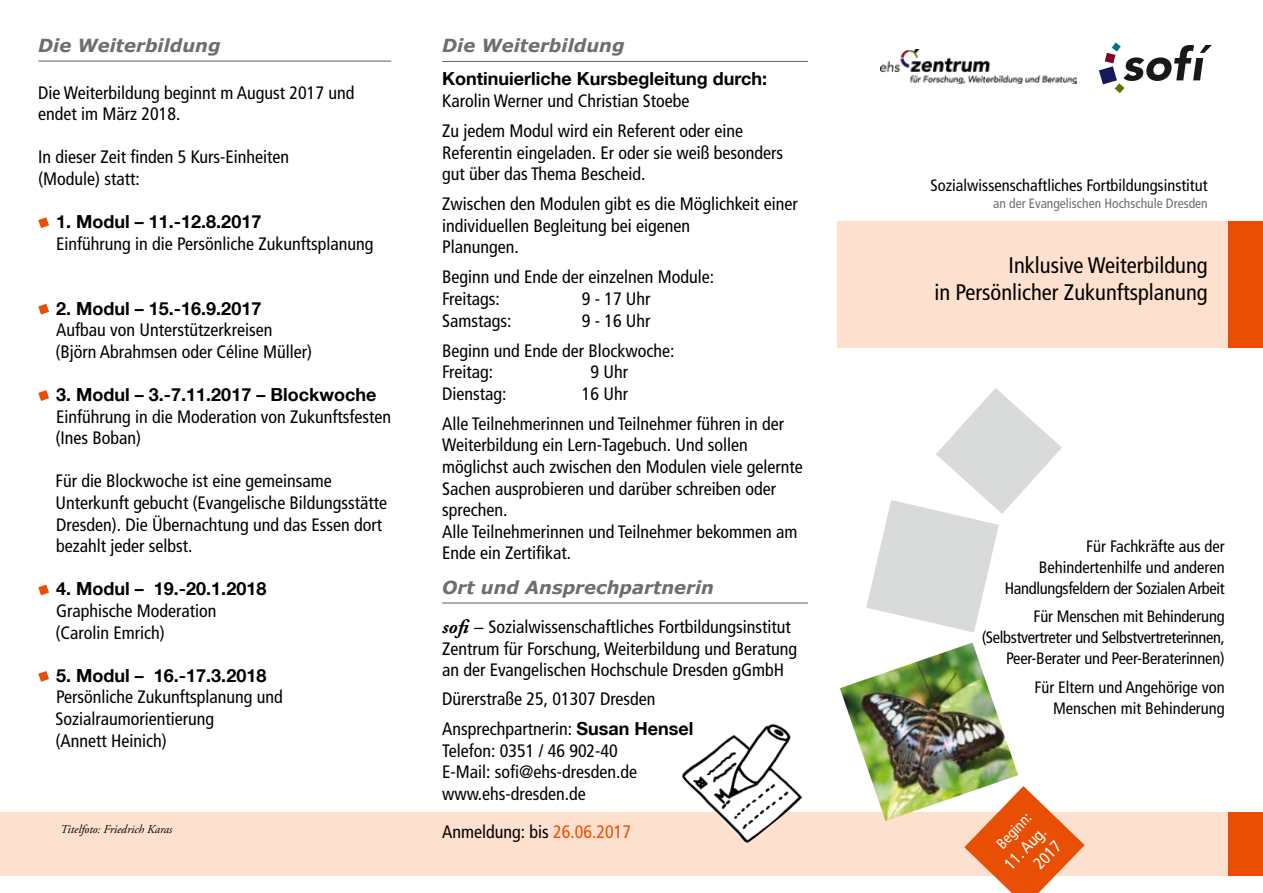
<style>
.page{position:relative;width:1263px;height:893px;background:#fff}
.page>*{position:absolute;margin:0;border:0;box-sizing:border-box;transform-origin:0 0}
.t1{font:condensed 22.5px/27px "Frutiger LT";color:#000;text-align:right}
.t2{font:condensed 18px/21.6px "Frutiger LT";color:#000}
.t3{font:700 18px "Helvetica Neue LT";color:#000}
.t4{font:italic 700 18px "Verdana";color:#6e6e6e}
.t5{font:condensed 16.5px/21px "Frutiger LT";color:#000;text-align:right}
.t6{font:condensed 16.5px/20.7px "Frutiger LT";color:#fff;text-align:right}
.t7{font:condensed 15px "Frutiger LT";color:#fff}
.t8{font:condensed 13.5px "Frutiger LT";color:#6e6e6e}
.t9{font:italic 12px "Adobe Garamond Pro";color:#000}
.s1{font-family:"Adobe Garamond Pro";font-weight:700;font-style:italic;font-stretch:normal;font-size:19.5px}
.s2{font-family:"Helvetica Neue LT";font-weight:700;font-stretch:normal}
.s3{color:#e94f04}
</style>
<div class="page">
<div style="left:838px;top:221px;width:425px;height:127px;background:#fde0cd"></div>
<div style="left:0;top:812px;width:1263px;height:64px;background:#fde0cd"></div>
<svg style="left:1099px;top:43px;width:113px;height:50px"></svg>
<hr style="left:442px;top:61px;width:366px;height:1px;background:#6e6e6e">
<hr style="left:442px;top:602px;width:366px;height:2px;background:#6e6e6e">
<img style="left:840px;top:642px;width:178px;height:179px">
<svg style="left:866px;top:388px;width:196px;height:245px"></svg>
<svg style="left:964px;top:786px;width:120px;height:107px"></svg>
<div style="left:1229px;top:221px;width:34px;height:127px;background:#e94f04"></div>
<hr style="left:38px;top:61px;width:353px;height:1px;background:#6e6e6e">
<svg style="left:38px;top:217px;width:11px;height:11px"></svg>
<svg style="left:38px;top:304px;width:11px;height:11px"></svg>
<svg style="left:38px;top:390px;width:11px;height:11px"></svg>
<svg style="left:38px;top:585px;width:11px;height:10px"></svg>
<svg style="left:38px;top:671px;width:11px;height:11px"></svg>
<img style="left:881px;top:50px;width:195px;height:34px">
<img style="left:682px;top:724px;width:121px;height:119px">
<div style="left:1229px;top:812px;width:34px;height:64px;background:#e94f04"></div>
<p class="t4" style="left:38px;top:33px;width:184px">Die Weiterbildung</p>
<p class="t2" style="left:38px;top:82px;width:318px">Die Weiterbildung beginnt m August 2017 und endet im März 2018.</p>
<p class="t2" style="left:38px;top:146px;width:252px">In dieser Zeit finden 5 Kurs-Einheiten (Module) statt:</p>
<p class="t3" style="left:56px;top:211px;width:207px">1. Modul – 11.-12.8.2017</p>
<p class="t2" style="left:56px;top:233px;width:319px">Einführung in die Persönliche Zukunftsplanung</p>
<p class="t3" style="left:56px;top:297px;width:207px">2. Modul – 15.-16.9.2017</p>
<p class="t2" style="left:55px;top:319px;width:258px">Aufbau von Unterstützerkreisen (Björn Abrahmsen oder Céline Müller)</p>
<p class="t3" style="left:56px;top:383px;width:322px">3. Modul – 3.-7.11.2017 – Blockwoche</p>
<p class="t2" style="left:55px;top:406px;width:337px">Einführung in die Moderation von Zukunftsfesten (Ines Boban)</p>
<p class="t2" style="left:55px;top:470px;width:333px">Für die Blockwoche ist eine gemeinsame Unterkunft gebucht (Evangelische Bildungsstätte Dresden). Die Übernachtung und das Essen dort bezahlt jeder selbst.</p>
<p class="t3" style="left:56px;top:578px;width:212px">4. Modul – 19.-20.1.2018</p>
<p class="t2" style="left:55px;top:600px;width:163px">Graphische Moderation (Carolin Emrich)</p>
<p class="t3" style="left:56px;top:664px;width:212px">5. Modul – 16.-17.3.2018</p>
<p class="t2" style="left:55px;top:686px;width:229px">Persönliche Zukunftsplanung und<br>Sozialraumorientierung<br>(Annett Heinich)</p>
<p class="t9" style="left:60px;top:822px;width:113px">Titelfoto: Friedrich Karas</p>
<p class="t4" style="left:442px;top:33px;width:184px">Die Weiterbildung</p>
<p class="t3" style="left:442px;top:68px;width:326px">Kontinuierliche Kursbegleitung durch:</p>
<p class="t2" style="left:442px;top:86px;width:302px;line-height:30px">Karolin Werner und Christian Stoebe<br>Zu jedem Modul wird ein Referent oder eine</p>
<p class="t2" style="left:442px;top:142px;width:342px">Referentin eingeladen. Er oder sie weiß besonders gut über das Thema Bescheid.</p>
<p class="t2" style="left:442px;top:193px;width:357px">Zwischen den Modulen gibt es die Möglichkeit einer individuellen Begleitung bei eigenen<br>Planungen.</p>
<p class="t2" style="left:442px;top:267px;width:273px">Beginn und Ende der einzelnen Module:<br>Freitags:</p>
<p class="t2" style="left:582px;top:288px;width:70px">9 - 17 Uhr</p>
<p class="t2" style="left:442px;top:306px;width:234px;line-height:30px;text-indent:140px">9 - 16 Uhr<br>Beginn und Ende der Blockwoche:</p>
<p class="t2" style="left:442px;top:361px;width:52px">Freitag:</p>
<p class="t2" style="left:590px;top:361px;width:39px">9 Uhr</p>
<p class="t2" style="left:442px;top:383px;width:66px">Dienstag:</p>
<p class="t2" style="left:442px;top:310px;width:71px">Samstags:</p>
<p class="t2" style="left:442px;top:379px;width:343px;line-height:30px;text-indent:140px">16 Uhr<br>Alle Teilnehmerinnen und Teilnehmer führen in der</p>
<p class="t2" style="left:442px;top:435px;width:362px">Weiterbildung ein Lern-Tagebuch. Und sollen möglichst auch zwischen den Modulen viele gelernte Sachen ausprobieren und darüber schreiben oder sprechen.<br>Alle Teilnehmerinnen und Teilnehmer bekommen am Ende ein Zertifikat.</p>
<p class="t4" style="left:442px;top:575px;width:273px">Ort und Ansprechpartnerin</p>
<p class="t2" style="left:442px;top:616px;width:356px"><span class="s1">sofi</span>− Sozialwissenschaftliches Fortbildungsinstitut<br>Zentrum für Forschung, Weiterbildung und Beratung an der Evangelischen Hochschule Dresden gGmbH</p>
<p class="t2" style="left:442px;top:684px;width:253px;line-height:30px">Dürerstraße 25, 01307 Dresden<br>Ansprechpartnerin: <span class="s2">Susan Hensel</span></p>
<p class="t2" style="left:442px;top:740px;width:196px">Telefon: 0351 / 46 902-40<br>E-Mail: sofi@ehs-dresden.de www.ehs-dresden.de</p>
<p class="t2" style="left:442px;top:821px;width:190px">Anmeldung: bis <span class="s3">26.06.2017</span></p>
<p class="t5" style="left:930px;top:175px;width:279px">Sozialwissenschaftliches Fortbildungsinstitut</p>
<p class="t8" style="left:993px;top:195px;width:216px">an der Evangelischen Hochschule Dresden</p>
<p class="t1" style="left:934px;top:252px;width:275px">Inklusive Weiterbildung<br>in Persönlicher Zukunftsplanung</p>
<p class="t5" style="left:1005px;top:536px;width:221px">Für Fachkräfte aus der<br>Behindertenhilfe und anderen<br>Handlungsfeldern der Sozialen Arbeit</p>
<p class="t5" style="left:982px;top:606px;width:244px">Für Menschen mit Behinderung (Selbstvertreter und Selbstvertreterinnen,<br>Peer-Berater und Peer-Beraterinnen)</p>
<p class="t5" style="left:1034px;top:677px;width:192px">Für Eltern und Angehörige von<br>Menschen mit Behinderung</p>
<p class="t7" style="left:993px;top:840px;width:45px;rotate:-46deg">Beginn:</p>
<p class="t6" style="left:1000px;top:859px;width:54px;rotate:-46deg">11. Aug.<br>2017</p>
</div>
